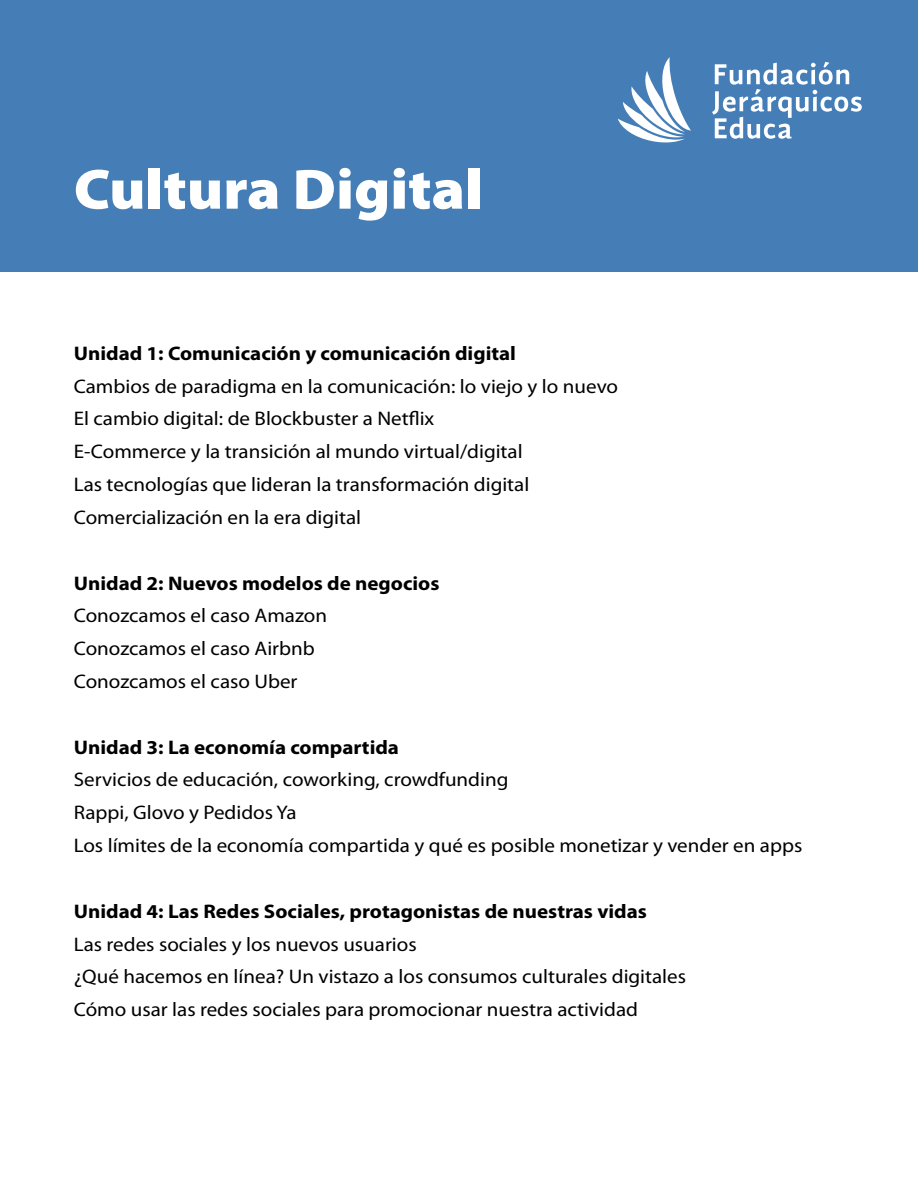
<style>
.page{position:relative;width:918px;height:1188px;background:#fff}
.page>*{position:absolute;margin:0;border:0;box-sizing:border-box;transform-origin:0 0}
.t1{font:900 57.15px "Myriad Pro";color:#fff;scale:1.07 1}
.t2{font:19.65px/32.8px "Myriad Pro";color:#000;scale:1.07 1}
.t3{font:700 19.65px "Myriad Pro";color:#000;scale:1.07 1}
</style>
<div class="page">
<div style="left:0;top:0;width:918px;height:271px;background:#457eb7"></div>
<svg style="left:618px;top:57px;width:73px;height:85px"></svg>
<svg style="left:712px;top:62px;width:150px;height:77px"></svg>
<h1 class="t1" style="left:74px;top:157px;width:384px">Cultura Digital</h1>
<p class="t3" style="left:74px;top:342px;width:415px">Unidad 1: Comunicación y comunicación digital</p>
<p class="t2" style="left:74px;top:370px;width:510px">Cambios de paradigma en la comunicación: lo viejo y lo nuevo El cambio digital: de Blockbuster a Netflix<br>E-Commerce y la transición al mundo virtual/digital<br>Las tecnologías que lideran la transformación digital Comercialización en la era digital</p>
<p class="t3" style="left:74px;top:572px;width:343px">Unidad 2: Nuevos modelos de negocios</p>
<p class="t2" style="left:74px;top:600px;width:238px">Conozcamos el caso Amazon<br>Conozcamos el caso Airbnb<br>Conozcamos el caso Uber</p>
<p class="t3" style="left:74px;top:736px;width:306px">Unidad 3: La economía compartida</p>
<p class="t2" style="left:74px;top:764px;width:682px">Servicios de educación, coworking, crowdfunding<br>Rappi, Glovo y Pedidos Ya<br>Los límites de la economía compartida y qué es posible monetizar y vender en apps</p>
<p class="t3" style="left:74px;top:900px;width:537px">Unidad 4: Las Redes Sociales, protagonistas de nuestras vidas</p>
<p class="t2" style="left:74px;top:928px;width:574px">Las redes sociales y los nuevos usuarios<br>¿Qué hacemos en línea? Un vistazo a los consumos culturales digitales<br>Cómo usar las redes sociales para promocionar nuestra actividad</p>
</div>
